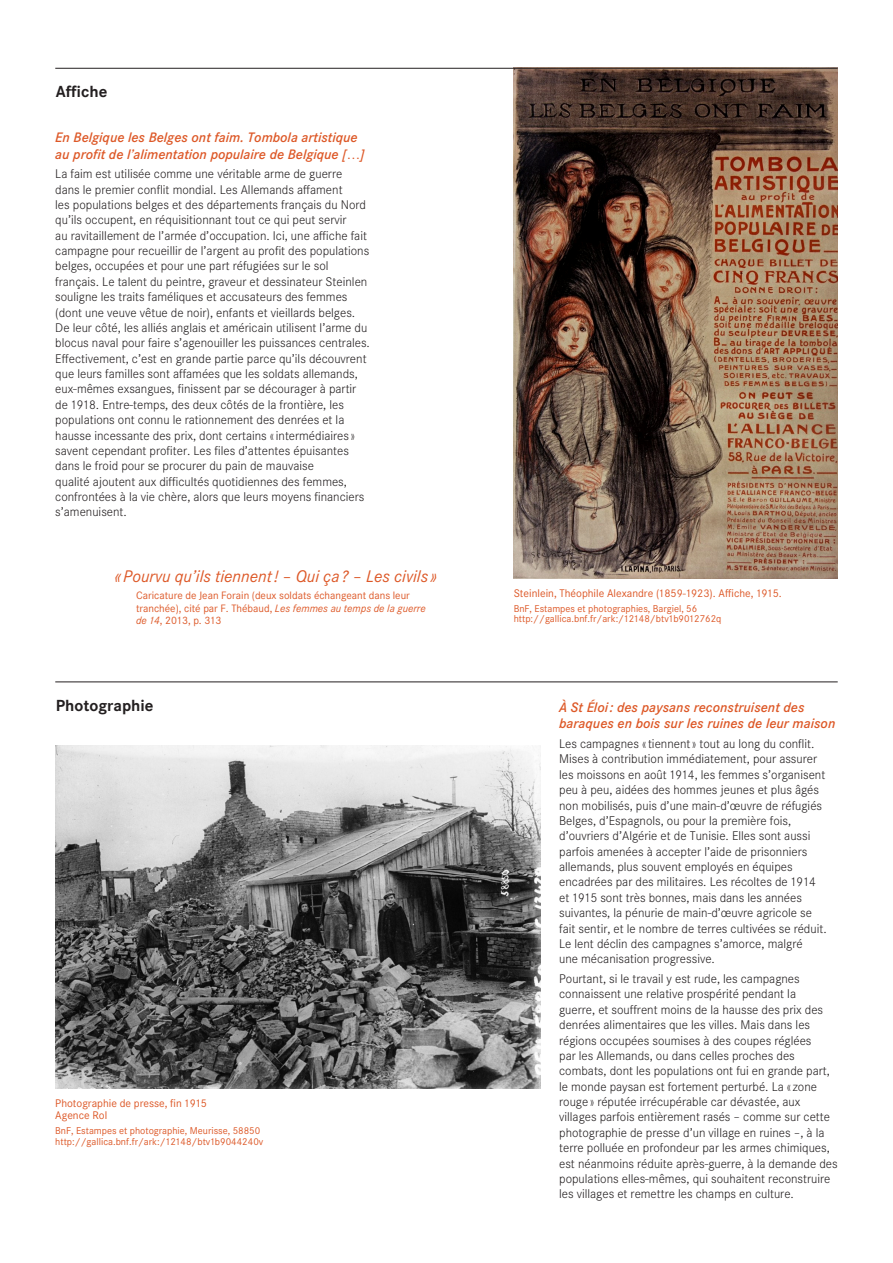
<style>
.page{position:relative;width:893px;height:1263px;background:#fff}
.page>*{position:absolute;margin:0;border:0;box-sizing:border-box;transform-origin:0 0}
.citation{font:italic 16.5px "Corporate SBQ3";color:#dd5827}
.titre_page{font:700 15.75px "Corporate SBQ3";color:#231f20}
.légende{font:italic 500 13.5px/16.5px "Corporate SBQ3";color:#dd5827}
.texte_courant{font:italic 500 13.5px/16.5px "Corporate SBQ3";color:#dd5827}
.texte_courant-2{font:300 12.3px/15.3px "Corporate SBQ3";color:#231f20}
.légende-2{font:10.8px "Corporate SBQ3";color:#dd5827}
.citation_reférence{font:10.5px/12.8px "Corporate SBQ3";color:#dd5827}
.lien_Gallica{font:9.75px/10.5px "Corporate SBQ3";color:#dd5827}
.s1{font-style:italic}
</style>
<div class="page">
<hr style="left:55px;top:682px;width:783px;height:1px;background:#231f20">
<img style="left:55px;top:745px;width:485px;height:343px">
<img style="left:514px;top:69px;width:324px;height:509px">
<hr style="left:55px;top:68px;width:783px;height:1px;background:#231f20">
<p class="titre_page" style="left:56px;top:82px;width:53px">Affiche</p>
<p class="légende" style="left:55px;top:129px;width:311px">En Belgique les Belges ont faim. Tombola artistique au profit de l’alimentation populaire de Belgique […]</p>
<p class="texte_courant-2" style="left:55px;top:166px;width:316px">La faim est utilisée comme une véritable arme de guerre<br>dans le premier conflit mondial. Les Allemands affament<br>les populations belges et des départements français du Nord qu’ils occupent, en réquisitionnant tout ce qui peut servir<br>au ravitaillement de l’armée d’occupation. Ici, une affiche fait campagne pour recueillir de l’argent au profit des populations belges, occupées et pour une part réfugiées sur le sol français. Le talent du peintre, graveur et dessinateur Steinlen souligne les traits faméliques et accusateurs des femmes (dont une veuve vêtue de noir), enfants et vieillards belges.<br>De leur côté, les alliés anglais et américain utilisent l’arme du blocus naval pour faire s’agenouiller les puissances centrales.<br>Effectivement, c’est en grande partie parce qu’ils découvrent que leurs familles sont affamées que les soldats allemands, eux-mêmes exsangues, finissent par se décourager à partir de 1918. Entre-temps, des deux côtés de la frontière, les populations ont connu le rationnement des denrées et la hausse incessante des prix, dont certains «intermédiaires » savent cependant profiter. Les files d’attentes épuisantes dans le froid pour se procurer du pain de mauvaise<br>qualité ajoutent aux difficultés quotidiennes des femmes, confrontées à la vie chère, alors que leurs moyens financiers s’amenuisent.</p>
<p class="citation" style="left:115px;top:566px;width:323px">«Pourvu qu’ils tiennent! – Qui ça ? – Les civils »</p>
<p class="citation_reférence" style="left:136px;top:589px;width:291px">Caricature de Jean Forain (deux soldats échangeant dans leur tranchée), cité par F. Thébaud, <span class="s1">Les femmes au temps de la guerre de 14</span>, 2013, p. 313</p>
<p class="titre_page" style="left:56px;top:696px;width:99px">Photographie</p>
<p class="légende-2" style="left:55px;top:1096px;width:153px">Photographie de presse, fin 1915</p>
<p class="légende-2" style="left:55px;top:1109px;width:53px">Agence Rol</p>
<p class="lien_Gallica" style="left:55px;top:1125px;width:210px">BnF, Estampes et photographie, Meurisse, 58850 http://gallica.bnf.fr/ark:/12148/btv1b9044240v</p>
<p class="légende-2" style="left:514px;top:587px;width:270px">Steinlein, Théophile Alexandre (1859-1923). Affiche, 1915.</p>
<p class="lien_Gallica" style="left:514px;top:603px;width:209px">BnF, Estampes et photographies, Bargiel, 56 http://gallica.bnf.fr/ark:/12148/btv1b9012762q</p>
<p class="texte_courant" style="left:559px;top:699px;width:278px">À St Éloi: des paysans reconstruisent des baraques en bois sur les ruines de leur maison</p>
<p class="texte_courant-2" style="left:559px;top:736px;width:269px">Les campagnes «tiennent» tout au long du conflit.<br>Mises à contribution immédiatement, pour assurer les moissons en août 1914, les femmes s’organisent peu à peu, aidées des hommes jeunes et plus âgés non mobilisés, puis d’une main-d’œuvre de réfugiés Belges, d’Espagnols, ou pour la première fois, d’ouvriers d’Algérie et de Tunisie. Elles sont aussi parfois amenées à accepter l’aide de prisonniers allemands, plus souvent employés en équipes encadrées par des militaires. Les récoltes de 1914 et 1915 sont très bonnes, mais dans les années suivantes, la pénurie de main-d’œuvre agricole se fait sentir, et le nombre de terres cultivées se réduit.<br>Le lent déclin des campagnes s’amorce, malgré<br>une mécanisation progressive.</p>
<p class="texte_courant-2" style="left:559px;top:971px;width:280px">Pourtant, si le travail y est rude, les campagnes connaissent une relative prospérité pendant la<br>guerre, et souffrent moins de la hausse des prix des denrées alimentaires que les villes. Mais dans les régions occupées soumises à des coupes réglées<br>par les Allemands, ou dans celles proches des combats, dont les populations ont fui en grande part, le monde paysan est fortement perturbé. La « zone rouge» réputée irrécupérable car dévastée, aux villages parfois entièrement rasés – comme sur cette photographie de presse d’un village en ruines –, à la terre polluée en profondeur par les armes chimiques, est néanmoins réduite après-guerre, à la demande des populations elles-mêmes, qui souhaitent reconstruire les villages et remettre les champs en culture.</p>
</div>
